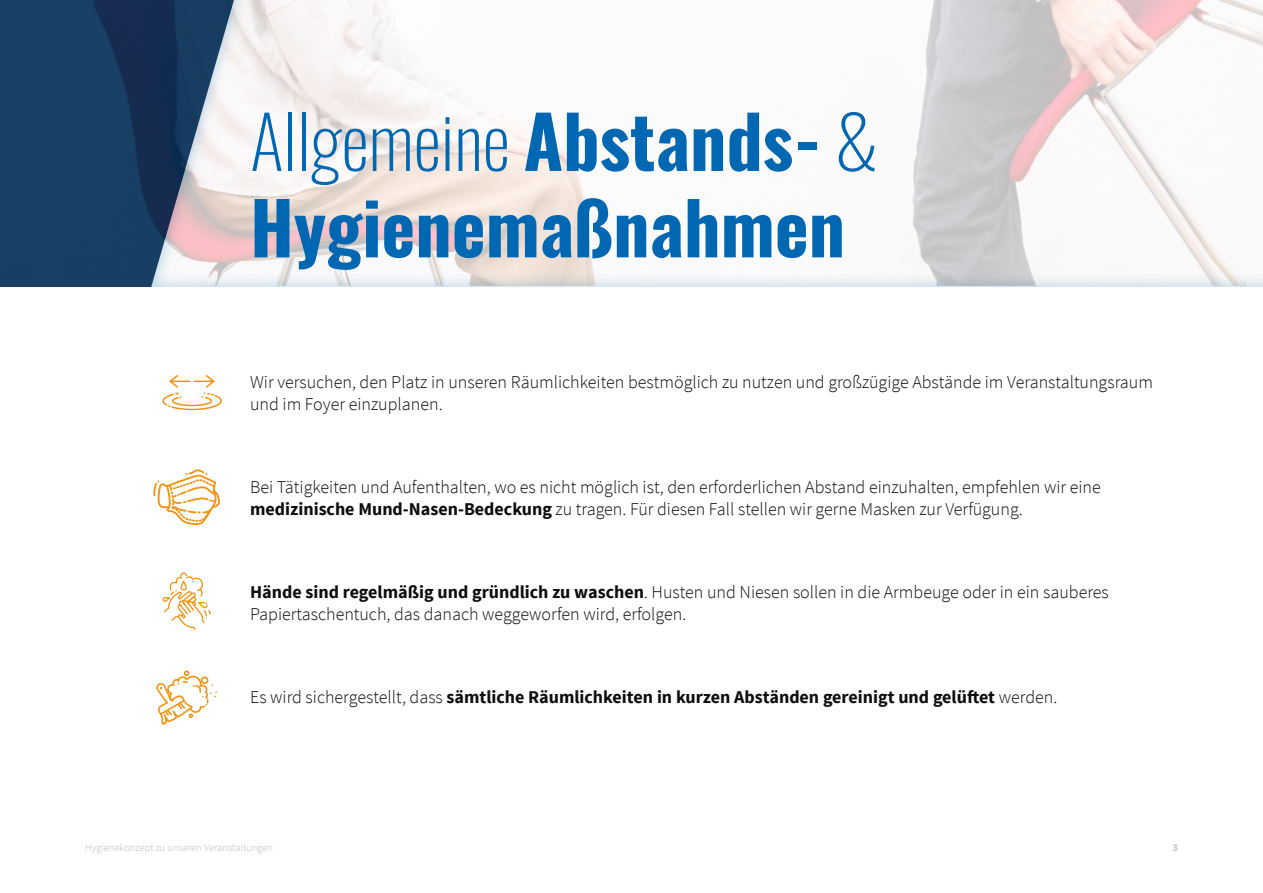
<style>
.page{position:relative;width:1263px;height:893px;background:#fff}
.page>*{position:absolute;margin:0;border:0;box-sizing:border-box;transform-origin:0 0}
.t1{font:700 72px/86.4px "Oswald";color:#0067b3}
.t2{font:300 18px/22.5px "Source Sans Pro";color:#0d0d0d}
.t3{font:700 18px "Source Sans Pro";color:#0d0d0d}
.t4{font:300 10.5px "Source Sans Pro";color:#bdbdbd}
.t5{font:700 10.5px "Source Sans Pro";color:#c3c3c3}
.s1{font-weight:200}
.s2{font-weight:700}
.s3{font-weight:300}
</style>
<div class="page">
<div style="left:139px;top:0;width:1124px;height:288px;background:#0078b8;opacity:.52"></div>
<svg style="left:0;top:0;width:250px;height:287px;background:#48617d"></svg>
<svg style="left:153px;top:469px;width:67px;height:56px"></svg>
<svg style="left:162px;top:572px;width:49px;height:58px"></svg>
<svg style="left:156px;top:670px;width:61px;height:54px"></svg>
<svg style="left:162px;top:375px;width:60px;height:35px"></svg>
<h1 class="t1" style="left:250px;top:103px;width:629px"><span class="s1">Allgemeine</span> Abstands- <span class="s1">&amp;<br></span>Hygienemaßnahmen</h1>
<p class="t2" style="left:250px;top:371px;width:904px">Wir versuchen, den Platz in unseren Räumlichkeiten bestmöglich zu nutzen und großzügige Abstände im Veranstaltungsraum und im Foyer einzuplanen.</p>
<p class="t2" style="left:250px;top:476px;width:852px">Bei Tätigkeiten und Aufenthalten, wo es nicht möglich ist, den erforderlichen Abstand einzuhalten, empfehlen wir eine <span class="s2">medizinische Mund-Nasen-Bedeckung</span> zu tragen. Für diesen Fall stellen wir gerne Masken zur Verfügung.</p>
<p class="t2" style="left:250px;top:581px;width:860px"><span class="s2">Hände sind regelmäßig und gründlich zu waschen</span>. Husten und Niesen sollen in die Armbeuge oder in ein sauberes<br>Papiertaschentuch, das danach weggeworfen wird, erfolgen.</p>
<p class="t3" style="left:250px;top:685px;width:809px"><span class="s3">Es wird sichergestellt, dass</span> sämtliche Räumlichkeiten in kurzen Abständen gereinigt und gelüftet <span class="s3">werden.</span></p>
<p class="t4" style="left:85px;top:841px;width:190px">Hygienekonzept zu unseren Veranstaltungen</p>
<p class="t5" style="left:1172px;top:841px;width:7px">3</p>
</div>
